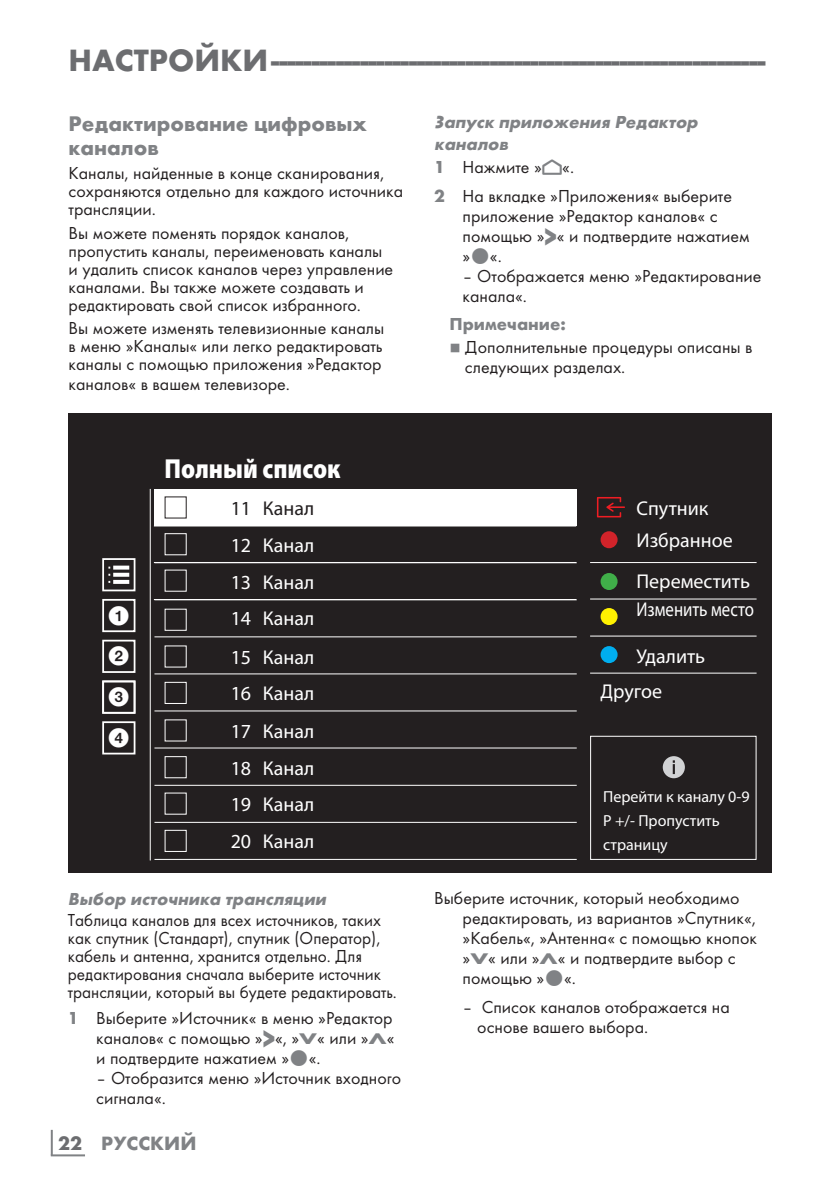
<style>
.page{position:relative;width:840px;height:1191px;background:#fff}
.page>*{position:absolute;margin:0;border:0;box-sizing:border-box;transform-origin:0 0}
.t1{font:700 32px "Futura TOT";color:#6c6d70}
.t2{font:900 27.6px "Myriad Pro";color:#fff;scale:.87 1}
.t3{font:700 22px/24px "Futura TOT";color:#808285}
.t4{font:20px/37px "Myriad Pro";color:#fff}
.t5{font:700 20px "Futura TOT";color:#808285}
.t6{font:20px "Myriad Pro";color:#231f20}
.t7{font:20px/40.8px "Sony TT Circled Nega";color:#fff;text-align:justify}
.t8{font:18px/20px "Futura TOT Boo";color:#231f20}
.t9{font:18px/18px "Futura TOT Boo";color:#231f20;scale:.96 1}
.t10{font:italic 700 18px/22px "Futura TOT";color:#808285}
.t11{font:700 18px "Futura TOT";color:#808285}
.t12{font:16px/24px "Myriad Pro";color:#fff}
.t13{font:8px "Grund Son Se";color:#808285}
.s1{font-family:"Futura TOT";font-weight:700;color:#808285}
.s2{font-family:"Futura TOT";font-weight:700;font-size:27.2px;color:#808285}
.s3{font-family:"Futura TOT";font-weight:700;font-size:16px;color:#808285}
.s4{color:#6c6d70}
.s5{font-family:"Arcelik TS9 Android";font-size:24px;color:#808285}
</style>
<div class="page">
<hr style="left:51px;top:1129px;width:2px;height:26px;background:#808285">
<hr style="left:51px;top:1154px;width:34px;height:2px;background:#808285">
<div style="left:68px;top:413px;width:703px;height:460px;background:#231f20"></div>
<div style="left:102px;top:558px;width:33px;height:33px;border:2px solid #fff"></div>
<div style="left:102px;top:639px;width:33px;height:34px;border:2px solid #fff"></div>
<div style="left:102px;top:599px;width:33px;height:33px;border:2px solid #fff"></div>
<div style="left:102px;top:680px;width:33px;height:33px;border:2px solid #fff"></div>
<div style="left:102px;top:721px;width:33px;height:33px;border:2px solid #fff"></div>
<hr style="left:150px;top:489px;width:1px;height:371px;background:#fff">
<div style="left:589px;top:736px;width:167px;height:124px;border:1px solid #fff"></div>
<div style="left:164px;top:608px;width:23px;height:23px;border:1px solid #fff"></div>
<div style="left:164px;top:682px;width:23px;height:22px;border:1px solid #fff"></div>
<div style="left:164px;top:830px;width:23px;height:22px;border:1px solid #fff"></div>
<div style="left:164px;top:533px;width:23px;height:22px;border:1px solid #fff"></div>
<div style="left:164px;top:756px;width:23px;height:22px;border:1px solid #fff"></div>
<hr style="left:154px;top:822px;width:422px;height:1px;background:#fff">
<hr style="left:154px;top:710px;width:422px;height:1px;background:#fff">
<hr style="left:154px;top:599px;width:422px;height:1px;background:#fff">
<hr style="left:154px;top:525px;width:422px;height:1px;background:#fff">
<hr style="left:154px;top:859px;width:422px;height:1px;background:#fff">
<hr style="left:154px;top:747px;width:422px;height:1px;background:#fff">
<hr style="left:154px;top:636px;width:422px;height:1px;background:#fff">
<hr style="left:154px;top:785px;width:422px;height:1px;background:#fff">
<hr style="left:154px;top:673px;width:422px;height:1px;background:#fff">
<hr style="left:154px;top:562px;width:422px;height:1px;background:#fff">
<hr style="left:589px;top:562px;width:167px;height:1px;background:#fff">
<hr style="left:589px;top:598px;width:167px;height:1px;background:#fff">
<hr style="left:589px;top:635px;width:167px;height:1px;background:#fff">
<hr style="left:589px;top:672px;width:167px;height:1px;background:#fff">
<div style="left:154px;top:489px;width:422px;height:36px;background:#fff"></div>
<svg style="left:596px;top:497px;width:28px;height:20px"></svg>
<div style="left:600px;top:531px;width:17px;height:17px;background:#d1232a;border-radius:50%"></div>
<div style="left:600px;top:573px;width:17px;height:17px;background:#40ae49;border-radius:50%"></div>
<div style="left:600px;top:608px;width:17px;height:17px;background:#fff101;border-radius:50%"></div>
<div style="left:600px;top:646px;width:17px;height:17px;background:#00aeef;border-radius:50%"></div>
<svg style="left:113px;top:565px;width:16px;height:4px"></svg>
<svg style="left:113px;top:573px;width:16px;height:4px"></svg>
<svg style="left:113px;top:580px;width:16px;height:4px"></svg>
<div style="left:662px;top:756px;width:22px;height:22px;background:#d1d2d4;border-radius:50%"></div>
<svg style="left:672px;top:760px;width:2px;height:14px"></svg>
<h1 class="t1" style="left:69px;top:40px;width:698px">НАСТРОЙКИ--------------------------------------------------------------</h1>
<p class="t3" style="left:69px;top:112px;width:300px">Редактирование цифровых каналов</p>
<p class="t8" style="left:69px;top:164px;width:336px;line-height:18px">Каналы, найденные в конце сканирования, сохраняются отдельно для каждого источника трансляции.</p>
<p class="t8" style="left:69px;top:224px;width:326px;line-height:18px">Вы можете поменять порядок каналов, пропустить каналы, переименовать каналы и удалить список каналов через управление каналами. Вы также можете создавать и редактировать свой список избранного.</p>
<p class="t8" style="left:69px;top:319px;width:317px;line-height:18px;text-align:justify">Вы можете изменять телевизионные каналы в меню »Каналы« или легко редактировать каналы с помощью приложения »Редактор</p>
<p class="t8" style="left:69px;top:374px;width:223px">каналов« в вашем телевизоре.</p>
<h2 class="t2" style="left:164px;top:450px;width:203px">Полный список</h2>
<p class="t6" style="left:230px;top:496px;width:85px">11 Канал</p>
<p class="t4" style="left:230px;top:526px;width:85px">12 Канал</p>
<p class="t7" style="left:108px;top:595px;width:23px">1<br>2<br>3<br>4</p>
<p class="t4" style="left:230px;top:563px;width:85px">13 Канал</p>
<p class="t4" style="left:230px;top:599px;width:85px;line-height:38.6px">14 Канал<br>15 Канал</p>
<p class="t4" style="left:230px;top:675px;width:85px;text-align:justify">16 Канал 17 Канал 18 Канал 19 Канал 20 Канал</p>
<p class="t10" style="left:68px;top:887px;width:263px">Выбор источника трансляции</p>
<p class="t9" style="left:68px;top:911px;width:344px">Таблица каналов для всех источников, таких как спутник (Стандарт), спутник (Оператор), кабель и антенна, хранится отдельно. Для редактирования сначала выберите источник трансляции, который вы будете редактировать.</p>
<p class="t8" style="left:96px;top:1007px;width:300px;text-align:justify;text-indent:-28px"><span class="s1">1</span> Выберите »Источник« в меню »Редактор каналов« с помощью »<span class="s2">&gt;</span>«, »<span class="s3">V</span>« или »<span class="s3">Λ</span>« и подтвердите нажатием » «.</p>
<p class="t8" style="left:96px;top:1067px;width:306px">– Отобразится меню »Источник входного сигнала«.</p>
<p class="t5" style="left:58px;top:1131px;width:140px"><span class="s4">22</span> РУССКИЙ</p>
<p class="t10" style="left:434px;top:111px;width:269px">Запуск приложения Редактор каналов</p>
<p class="t8" style="left:434px;top:153px;width:299px;line-height:28.6px"><span class="s1">1</span> Нажмите »<span class="s5">p</span>«.<br><span class="s1">2</span> На вкладке »Приложения« выберите</p>
<p class="t8" style="left:462px;top:205px;width:288px">приложение »Редактор каналов« с помощью »<span class="s2">&gt;</span>« и подтвердите нажатием » «.</p>
<p class="t8" style="left:462px;top:265px;width:300px">– Отображается меню »Редактирование канала«.</p>
<p class="t11" style="left:449px;top:313px;width:118px">Примечание:</p>
<p class="t13" style="left:449px;top:344px;width:13px">7</p>
<p class="t8" style="left:464px;top:337px;width:289px">Дополнительные процедуры описаны в следующих разделах.</p>
<p class="t4" style="left:636px;top:491px;width:98px;line-height:32.6px">Спутник<br>Избранное</p>
<p class="t4" style="left:636px;top:567px;width:119px;line-height:27.8px">Переместить<br>Изменить место</p>
<p class="t4" style="left:600px;top:638px;width:106px;line-height:35px;text-indent:36px">Удалить<br>Другое</p>
<p class="t12" style="left:602px;top:784px;width:148px">Перейти к каналу 0-9<br>P +/- Пропустить страницу</p>
<p class="t8" style="left:462px;top:888px;width:296px;text-indent:-28px">Выберите источник, который необходимо редактировать, из вариантов »Спутник«, »Кабель«, »Антенна« с помощью кнопок »<span class="s3">V</span>« или »<span class="s3">Λ</span>« и подтвердите выбор с помощью » «.</p>
<p class="t8" style="left:477px;top:996px;width:254px;text-indent:-15px">– Список каналов отображается на основе вашего выбора.</p>
</div>
